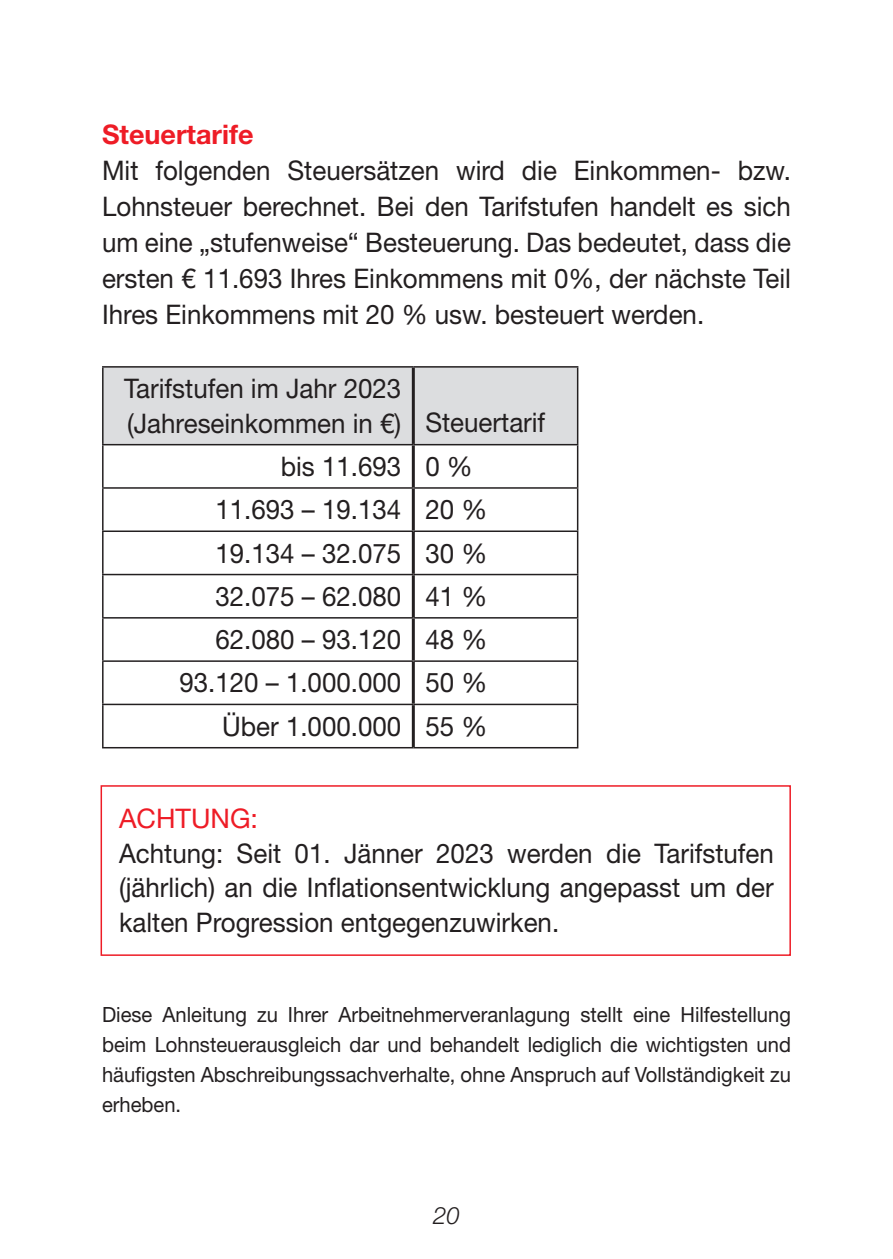
<style>
.page{position:relative;width:893px;height:1259px;background:#fff}
.page>*{position:absolute;margin:0;border:0;box-sizing:border-box;transform-origin:0 0}
.t1{font:27px/36px "Helvetica Neue LT Std";color:#231f20;text-align:justify;scale:.96 1}
.t2{font:700 27px "Helvetica Neue LT Std";color:#ee1c26}
.t3{font:27px "Helvetica Neue LT Std";color:#ee1c26}
.t4{font:italic 300 24px "Helvetica Neue LT Std";color:#231f20}
.t5{font:21px/30px "Helvetica Neue LT Std";color:#231f20;text-align:justify;scale:.96 1}
</style>
<div class="page">
<div style="left:104px;top:368px;width:473px;height:76px;background:#dcdddf"></div>
<hr style="left:412px;top:368px;width:3px;height:76px;background:#231f20">
<hr style="left:412px;top:445px;width:3px;height:42px;background:#231f20">
<hr style="left:412px;top:489px;width:3px;height:41px;background:#231f20">
<hr style="left:412px;top:532px;width:3px;height:42px;background:#231f20">
<hr style="left:412px;top:575px;width:3px;height:42px;background:#231f20">
<hr style="left:412px;top:618px;width:3px;height:42px;background:#231f20">
<hr style="left:412px;top:662px;width:3px;height:41px;background:#231f20">
<hr style="left:412px;top:705px;width:3px;height:42px;background:#231f20">
<hr style="left:102px;top:366px;width:311px;height:2px;background:#231f20">
<hr style="left:102px;top:368px;width:2px;height:76px;background:#231f20">
<hr style="left:413px;top:366px;width:165px;height:2px;background:#231f20">
<hr style="left:577px;top:368px;width:1px;height:76px;background:#231f20">
<hr style="left:102px;top:444px;width:311px;height:1px;background:#231f20">
<hr style="left:102px;top:445px;width:2px;height:42px;background:#231f20">
<hr style="left:413px;top:444px;width:165px;height:1px;background:#231f20">
<hr style="left:577px;top:445px;width:1px;height:42px;background:#231f20">
<hr style="left:102px;top:487px;width:311px;height:2px;background:#231f20">
<hr style="left:102px;top:489px;width:2px;height:41px;background:#231f20">
<hr style="left:413px;top:487px;width:165px;height:2px;background:#231f20">
<hr style="left:577px;top:489px;width:1px;height:41px;background:#231f20">
<hr style="left:102px;top:530px;width:311px;height:2px;background:#231f20">
<hr style="left:102px;top:532px;width:2px;height:42px;background:#231f20">
<hr style="left:413px;top:530px;width:165px;height:2px;background:#231f20">
<hr style="left:577px;top:532px;width:1px;height:42px;background:#231f20">
<hr style="left:102px;top:574px;width:311px;height:1px;background:#231f20">
<hr style="left:102px;top:575px;width:2px;height:42px;background:#231f20">
<hr style="left:413px;top:574px;width:165px;height:1px;background:#231f20">
<hr style="left:577px;top:575px;width:1px;height:42px;background:#231f20">
<hr style="left:102px;top:617px;width:311px;height:1px;background:#231f20">
<hr style="left:102px;top:618px;width:2px;height:42px;background:#231f20">
<hr style="left:413px;top:617px;width:165px;height:1px;background:#231f20">
<hr style="left:577px;top:618px;width:1px;height:42px;background:#231f20">
<hr style="left:102px;top:660px;width:311px;height:2px;background:#231f20">
<hr style="left:102px;top:662px;width:2px;height:41px;background:#231f20">
<hr style="left:413px;top:660px;width:165px;height:2px;background:#231f20">
<hr style="left:577px;top:662px;width:1px;height:41px;background:#231f20">
<hr style="left:102px;top:703px;width:311px;height:2px;background:#231f20">
<hr style="left:102px;top:705px;width:2px;height:42px;background:#231f20">
<hr style="left:413px;top:703px;width:165px;height:2px;background:#231f20">
<hr style="left:577px;top:705px;width:1px;height:42px;background:#231f20">
<hr style="left:102px;top:747px;width:311px;height:1px;background:#231f20">
<hr style="left:413px;top:747px;width:165px;height:1px;background:#231f20">
<div style="left:101px;top:785px;width:690px;height:171px;border:2px solid #ee1c26"></div>
<p class="t2" style="left:102px;top:118px;width:153px">Steuertarife</p>
<p class="t1" style="left:102px;top:152px;width:719px">Mit folgenden Steuersätzen wird die Einkommen- bzw.<br>Lohnsteuer berechnet. Bei den Tarifstufen handelt es sich um eine „stufenweise“ Besteuerung. Das bedeutet, dass die ersten € 11.693 Ihres Einkommens mit 0%, der nächste Teil Ihres Einkommens mit 20 % usw. besteuert werden.</p>
<p class="t1" style="left:124px;top:371px;width:440px;line-height:34.5px">Tarifstufen im Jahr 2023 (Jahreseinkommen in €) Steuertarif</p>
<p class="t1" style="left:281px;top:448px;width:202px">bis 11.693 0 %</p>
<p class="t1" style="left:215px;top:491px;width:285px">11.693 – 19.134 20 %</p>
<p class="t1" style="left:215px;top:534px;width:285px">19.134 – 32.075 30 %</p>
<p class="t1" style="left:215px;top:578px;width:285px">32.075 – 62.080 41 %</p>
<p class="t1" style="left:215px;top:621px;width:285px">62.080 – 93.120 48 %</p>
<p class="t1" style="left:179px;top:664px;width:322px">93.120 – 1.000.000 50 %</p>
<p class="t1" style="left:222px;top:708px;width:278px">Über 1.000.000 55 %</p>
<p class="t3" style="left:119px;top:802px;width:140px">ACHTUNG:</p>
<p class="t1" style="left:119px;top:835px;width:684px;line-height:34.5px">Achtung: Seit 01. Jänner 2023 werden die Tarifstufen (jährlich) an die Inflationsentwicklung angepasst um der kalten Progression entgegenzuwirken.</p>
<p class="t5" style="left:102px;top:999px;width:719px">Diese Anleitung zu Ihrer Arbeitnehmerveranlagung stellt eine Hilfestellung beim Lohnsteuerausgleich dar und behandelt lediglich die wichtigsten und häufigsten Abschreibungssachverhalte, ohne Anspruch auf Vollständigkeit zu erheben.</p>
<p class="t4" style="left:433px;top:1201px;width:28px">20</p>
</div>
